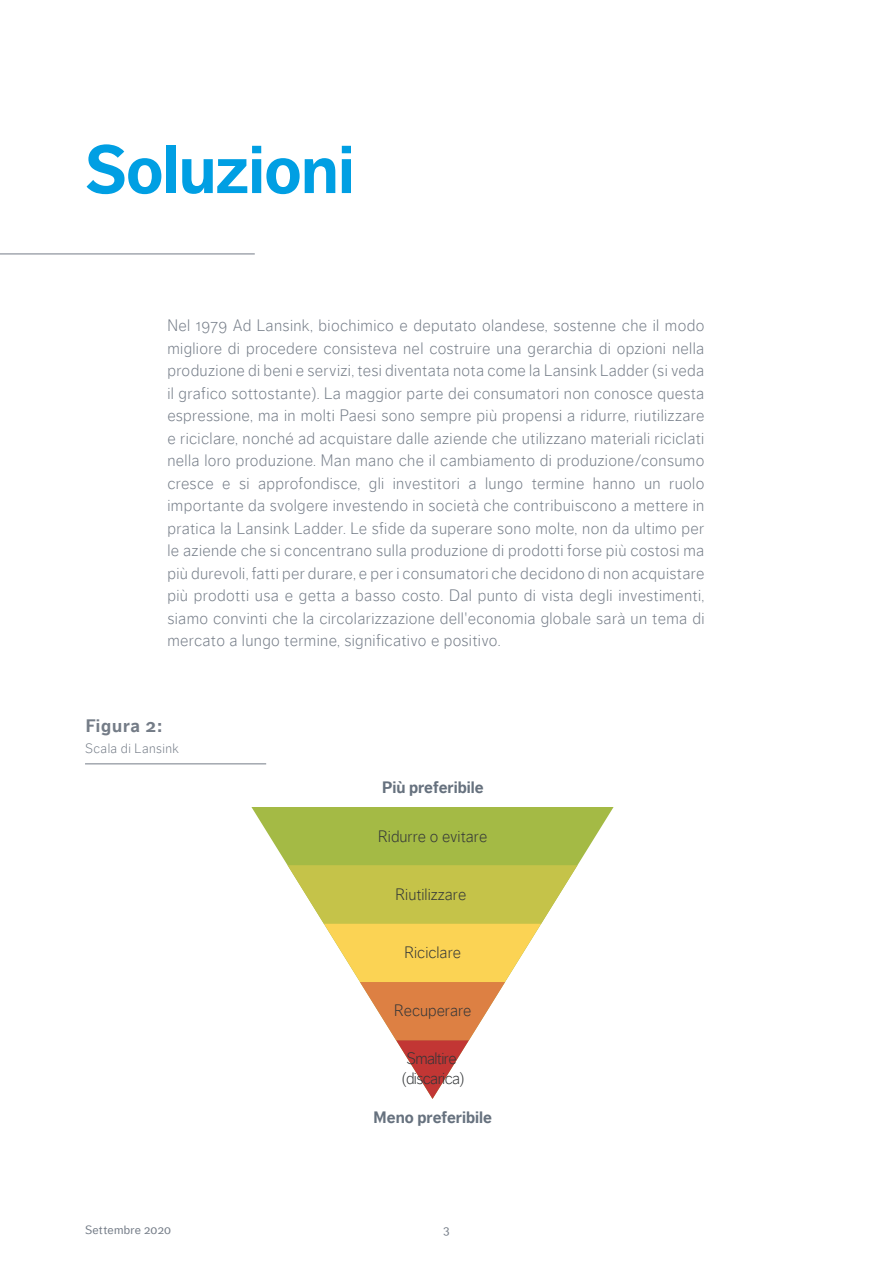
<style>
.page{position:relative;width:893px;height:1263px;background:#fff}
.page>*{position:absolute;margin:0;border:0;box-sizing:border-box;transform-origin:0 0}
.t1{font:700 67.5px "Dagny Web W03";letter-spacing:-.01em;color:#009fe3}
.t2{font:700 18px "Dagny Web W03";letter-spacing:.05em;color:#747c87}
.t3{font:300 16.5px/22.5px "Dagny Web W03";letter-spacing:.02em;color:#747c87;text-align:justify}
.t4{font:300 16.5px "Dagny Web W03";color:#323537}
.t5{font:700 16.5px "Dagny Web W03";color:#66717e}
.t6{font:300 16.5px/19.8px "Dagny Web W03";letter-spacing:-.04em;color:#323537}
.t7{font:300 13.5px "Dagny Web W03";letter-spacing:.035em;color:#747c87}
.t8{font:12px "Dagny Web W03";letter-spacing:.025em;color:#747c87}
</style>
<div class="page">
<hr style="left:85px;top:764px;width:181px;height:1px;background:#747c87">
<svg style="left:251px;top:807px;width:363px;height:59px;background:#adc158"></svg>
<svg style="left:287px;top:865px;width:290px;height:234px"></svg>
<hr style="left:0;top:254px;width:255px;height:1px;background:#747c87">
<h1 class="t1" style="left:85px;top:130px;width:271px">Soluzioni</h1>
<p class="t3" style="left:167px;top:314px;width:538px">Nel 1979 Ad Lansink, biochimico e deputato olandese, sostenne che il modo migliore di procedere consisteva nel costruire una gerarchia di opzioni nella produzione di beni e servizi, tesi diventata nota come la Lansink Ladder (si veda il grafico sottostante). La maggior parte dei consumatori non conosce questa espressione, ma in molti Paesi sono sempre più propensi a ridurre, riutilizzare e riciclare, nonché ad acquistare dalle aziende che utilizzano materiali riciclati nella loro produzione. Man mano che il cambiamento di produzione/consumo cresce e si approfondisce, gli investitori a lungo termine hanno un ruolo importante da svolgere investendo in società che contribuiscono a mettere in pratica la Lansink Ladder. Le sfide da superare sono molte, non da ultimo per le aziende che si concentrano sulla produzione di prodotti forse più costosi ma più durevoli, fatti per durare, e per i consumatori che decidono di non acquistare più prodotti usa e getta a basso costo. Dal punto di vista degli investimenti, siamo convinti che la circolarizzazione dell'economia globale sarà un tema di mercato a lungo termine, significativo e positivo.</p>
<p class="t2" style="left:85px;top:715px;width:78px">Figura 2:</p>
<p class="t7" style="left:85px;top:741px;width:96px">Scala di Lansink</p>
<p class="t5" style="left:382px;top:778px;width:103px">Più preferibile</p>
<p class="t4" style="left:378px;top:827px;width:111px">Ridurre o evitare</p>
<p class="t4" style="left:396px;top:885px;width:72px">Riutilizzare</p>
<p class="t4" style="left:405px;top:943px;width:58px">Riciclare</p>
<p class="t4" style="left:394px;top:1002px;width:79px">Recuperare</p>
<p class="t6" style="left:402px;top:1049px;width:64px">Smaltire (discarica)</p>
<p class="t5" style="left:374px;top:1107px;width:120px">Meno preferibile</p>
<p class="t8" style="left:85px;top:1223px;width:88px">Settembre 2020</p>
<p class="t8" style="left:443px;top:1223px;width:8px">3</p>
</div>
